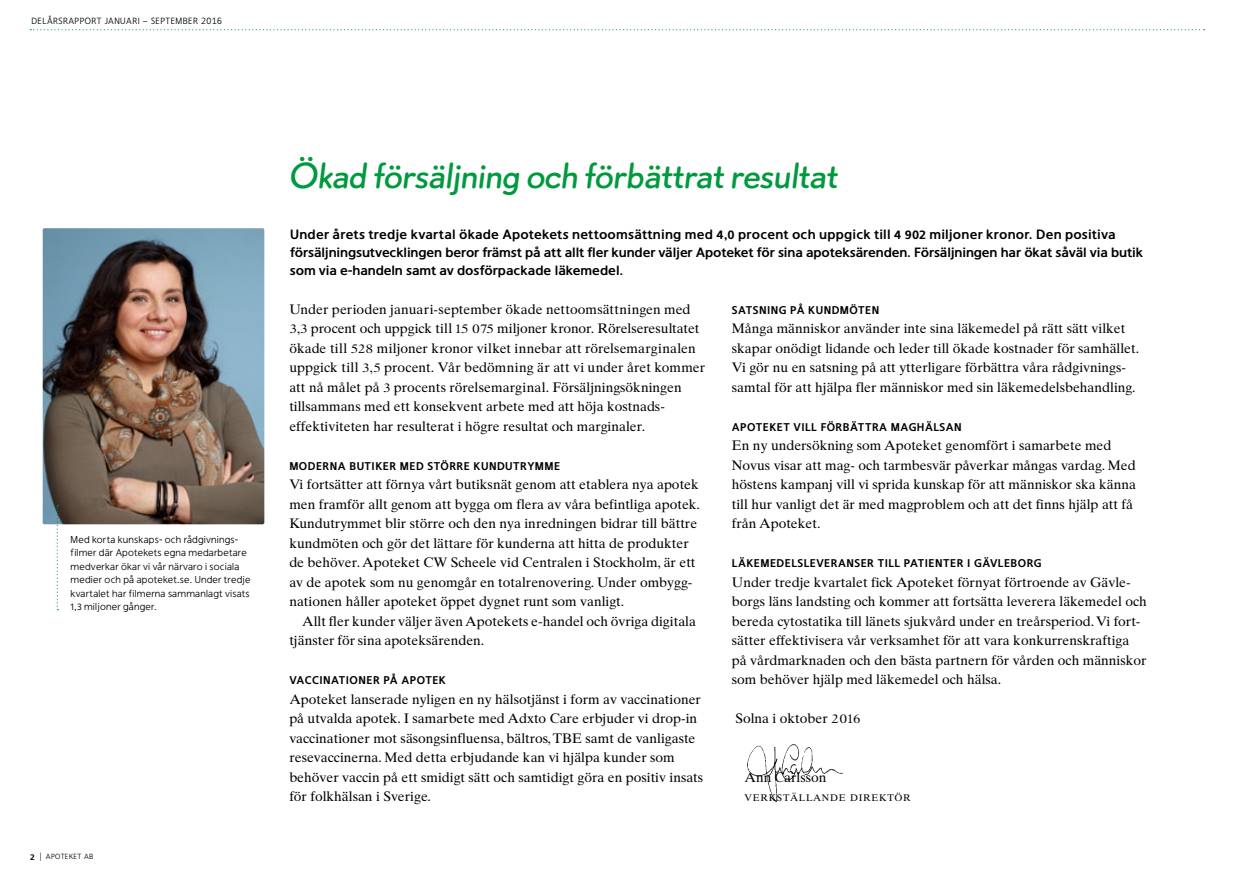
<style>
.page{position:relative;width:1234px;height:893px;background:#fff}
.page>*{position:absolute;margin:0;border:0;box-sizing:border-box;transform-origin:0 0}
.t1{font:36px "Apoprat";color:#009a3e}
.t2{font:13.8px/19.5px "Apoteket Serif";color:#000}
.t3{font:700 13.5px/18px "Apoteket Sans";color:#000}
.t4{font:700 11.25px "Apoteket Sans";letter-spacing:.04em;color:#000}
.t5{font:10.05px/13.5px "Apoteket Sans";letter-spacing:.02em;color:#000}
.t6{font:9.6px "Apoteket Serif";letter-spacing:.07em;color:#000}
.t7{font:9px "Apoteket Sans";letter-spacing:.05em;color:#000}
.t8{font:7.5px "Apoteket Sans";letter-spacing:.05em;color:#000}
.s1{font-weight:700;font-size:9px}
.s2{font-weight:500}
</style>
<div class="page">
<svg style="left:30px;top:29px;width:1174px;height:1px"></svg>
<img style="left:43px;top:228px;width:221px;height:296px">
<img style="left:747px;top:744px;width:96px;height:58px">
<svg style="left:57px;top:505px;width:1px;height:105px"></svg>
<p class="t7" style="left:31px;top:15px;width:126px">DELÅRSRAPPORT JANUARI – septe</p>
<p class="t7" style="left:175px;top:15px;width:48px">mber 2016</p>
<p class="t5" style="left:71px;top:532px;width:181px">Med korta kunskaps- och rådgivnings&shy;filmer där Apotekets egna medarbetare medverkar ökar vi vår närvaro i sociala medier och på apoteket.se. Under tredje kvartalet har filmerna sammanlagt visats 1,3 miljoner gånger.</p>
<p class="t8" style="left:30px;top:852px;width:64px"><span class="s1">2</span> <span class="s2">|</span> Apoteket AB</p>
<h1 class="t1" style="left:289px;top:154px;width:549px">Ökad försäljning och förbättrat resultat</h1>
<p class="t3" style="left:290px;top:225px;width:854px">Under årets tredje kvartal ökade Apotekets nettoomsättning med 4,0 procent och uppgick till 4 902 miljoner kronor. Den positiva försäljningsutvecklingen beror främst på att allt fler kunder väljer Apoteket för sina apoteksärenden. Försäljningen har ökat såväl via butik som via e-handeln samt av dosförpackade läkemedel.</p>
<p class="t2" style="left:289px;top:299px;width:417px">Under perioden januari-september ökade nettoomsättningen med 3,3 procent och uppgick till 15 075 miljoner kronor. Rörelseresultatet ökade till 528 miljoner kronor vilket innebar att rörelsemarginalen uppgick till 3,5 procent. Vår bedömning är att vi under året kommer att nå målet på 3 procents rörelsemarginal. Försäljningsökningen tillsammans med ett konsekvent arbete med att höja kostnads&shy;effektiviteten har resulterat i högre resultat och marginaler.</p>
<p class="t4" style="left:289px;top:459px;width:272px">Moderna butiker med större kundutrymme</p>
<p class="t2" style="left:289px;top:475px;width:412px">Vi fortsätter att förnya vårt butiksnät genom att etablera nya apotek men framför allt genom att bygga om flera av våra befintliga apotek.<br>Kundutrymmet blir större och den nya inredningen bidrar till bättre kundmöten och gör det lättare för kunderna att hitta de produkter de behöver. Apoteket CW Scheele vid Centralen i Stockholm, är ett av de apotek som nu genomgår en totalrenovering. Under ombygg&shy;nationen håller apoteket öppet dygnet runt som vanligt.</p>
<p class="t2" style="left:289px;top:611px;width:408px;text-indent:13px">Allt fler kunder väljer även Apotekets e-handel och övriga digitala tjänster för sina apoteksärenden.</p>
<p class="t4" style="left:289px;top:674px;width:9px">Vacc</p>
<p class="t4" style="left:319px;top:674px;width:91px">inationer på apo</p>
<p class="t4" style="left:425px;top:674px;width:22px">tek</p>
<p class="t2" style="left:289px;top:689px;width:415px">Apoteket lanserade nyligen en ny hälsotjänst i form av vaccinationer på utvalda apotek. I samarbete med Adxto Care erbjuder vi drop-in vaccinationer mot säsongsinfluensa, bältros, TBE samt de vanligaste resevaccinerna. Med detta erbjudande kan vi hjälpa kunder som behöver vaccin på ett smidigt sätt och samtidigt göra en positiv insats för folkhälsan i Sverige.</p>
<p class="t4" style="left:731px;top:303px;width:149px">Satsning på kundmöten</p>
<p class="t2" style="left:731px;top:319px;width:409px">Många människor använder inte sina läkemedel på rätt sätt vilket skapar onödigt lidande och leder till ökade kostnader för samhället.<br>Vi gör nu en satsning på att ytterligare förbättra våra rådgivnings&shy;samtal för att hjälpa fler människor med sin läkemedelsbehandling.</p>
<p class="t4" style="left:731px;top:420px;width:231px">Apoteket vill förbättra maghälsan</p>
<p class="t2" style="left:731px;top:436px;width:405px">En ny undersökning som Apoteket genomfört i samarbete med Novus visar att mag- och tarmbesvär påverkar mångas vardag. Med höstens kampanj vill vi sprida kunskap för att människor ska känna till hur vanligt det är med magproblem och att det finns hjälp att få från Apoteket.</p>
<p class="t4" style="left:731px;top:557px;width:287px">läkemedelsleveranser till patienter i gävlebor</p>
<p class="t4" style="left:1033px;top:557px;width:9px">g</p>
<p class="t2" style="left:731px;top:572px;width:416px">Under tredje kvartalet fick Apoteket förnyat förtroende av Gävle&shy;borgs läns landsting och kommer att fortsätta leverera läkemedel och bereda cytostatika till länets sjukvård under en treårsperiod. Vi fort&shy;sätter effektivisera vår verksamhet för att vara konkurrenskraftiga på vårdmarknaden och den bästa partnern för vården och människor som behöver hjälp med läkemedel och hälsa.</p>
<p class="t2" style="left:735px;top:709px;width:127px">Solna i oktober 2016</p>
<p class="t2" style="left:744px;top:767px;width:83px">Ann Carlsson</p>
<p class="t6" style="left:744px;top:792px;width:167px">VERKSTÄLLANDE DIREKTÖR</p>
</div>
